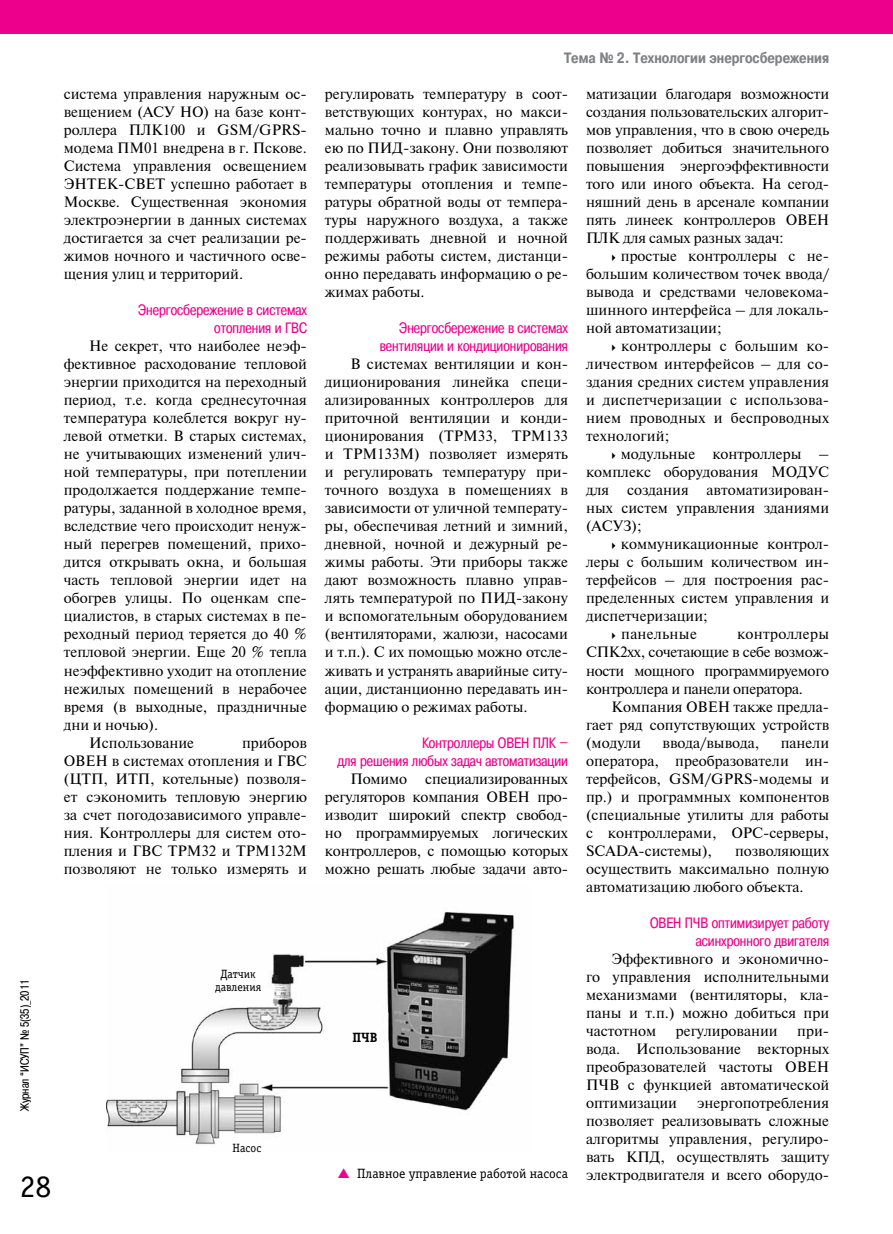
<style>
.page{position:relative;width:893px;height:1234px;background:#fff}
.page>*{position:absolute;margin:0;border:0;box-sizing:border-box;transform-origin:0 0}
.t1{font:31.5px "Officina Serif C";color:#000}
.t2{font:15px/18px "Newton";color:#000;text-align:justify}
.t3{font:15px/18px "Pragmatica Cond C";color:#ec008c;text-align:right}
.t4{font:700 15px "Pragmatica Cond C";color:#808285}
.t5{font:15px "Newton";letter-spacing:.02em;color:#000}
.t6{font:13.5px "Officina Serif C";color:#000}
.t7{font:700 13.5px "Officina Serif C";color:#000}
.t8{font:12px "Pragmatica Cond C";color:#000}
.t9{font:12px/13.5px "Officina Serif C";color:#000;text-align:center}
.s1{font-family:"Newton";font-size:15px}
</style>
<div class="page">
<div style="left:0;top:0;width:893px;height:34px;background:#ec008c"></div>
<img style="left:106px;top:912px;width:408px;height:233px">
<p class="t2" style="left:64px;top:84px;width:245px;text-align:left">система управления наружным ос&shy;вещением (АСУ НО) на базе конт&shy;роллера ПЛК100 и GSM/GPRS&shy;модема ПМ01 внедрена в г. Пскове.<br>Система управления освещением<br>ЭНТЕК-СВЕТ успешно работает в<br>Москве. Существенная экономия электроэнергии в данных системах достигается за счет реализации ре&shy;жимов ночного и частичного осве&shy;щения улиц и территорий.</p>
<p class="t3" style="left:138px;top:301px;width:170px">Энергосбережение в системах отопления и ГВС</p>
<p class="t2" style="left:89px;top:336px;width:219px">Не секрет, что наиболее неэф-</p>
<p class="t2" style="left:64px;top:354px;width:245px">фективное расходование тепловой</p>
<p class="t2" style="left:64px;top:372px;width:245px">энергии приходится на переходный</p>
<p class="t2" style="left:64px;top:390px;width:245px">период, т.е. когда среднесуточная</p>
<p class="t2" style="left:64px;top:408px;width:245px">температура колеблется вокруг ну-</p>
<p class="t2" style="left:64px;top:426px;width:245px">левой отметки. В старых системах,</p>
<p class="t2" style="left:64px;top:444px;width:245px">не учитывающих изменений улич-</p>
<p class="t2" style="left:64px;top:462px;width:245px">ной температуры, при потеплении</p>
<p class="t2" style="left:64px;top:480px;width:245px">продолжается поддержание темпе-</p>
<p class="t2" style="left:64px;top:498px;width:245px">ратуры, заданной в холодное время,</p>
<p class="t2" style="left:64px;top:516px;width:245px">вследствие чего происходит ненуж-</p>
<p class="t2" style="left:64px;top:534px;width:245px">ный перегрев помещений, прихо-</p>
<p class="t2" style="left:64px;top:552px;width:245px">дится открывать окна, и большая</p>
<p class="t2" style="left:64px;top:570px;width:245px">часть тепловой энергии идет на</p>
<p class="t2" style="left:64px;top:588px;width:245px">обогрев улицы. По оценкам спе-</p>
<p class="t2" style="left:64px;top:606px;width:245px">циалистов, в старых системах в пе-</p>
<p class="t2" style="left:64px;top:624px;width:245px">реходный период теряется до 40 %</p>
<p class="t2" style="left:64px;top:642px;width:245px">тепловой энергии. Еще 20 % тепла</p>
<p class="t2" style="left:64px;top:660px;width:245px">неэффективно уходит на отопление</p>
<p class="t2" style="left:64px;top:678px;width:245px">нежилых помещений в нерабочее</p>
<p class="t2" style="left:64px;top:696px;width:245px">время (в выходные, праздничные</p>
<p class="t2" style="left:64px;top:714px;width:96px">дни и ночью).</p>
<p class="t2" style="left:89px;top:732px;width:106px">Использование</p>
<p class="t2" style="left:64px;top:732px;width:245px;text-indent:178px">приборов ОВЕН в системах отопления и ГВС (ЦТП, ИТП, котельные) позволя&shy;ет сэкономить тепловую энергию за счет погодозависимого управле&shy;ния. Контроллеры для систем ото&shy;пления и ГВС ТРМ32 и ТРМ132М позволяют не только измерять и</p>
<p class="t8" style="left:18px;top:1110px;width:134px;rotate:-90deg">Журнал “ИСУП” № 5(35)_2011</p>
<h1 class="t1" style="left:20px;top:1168px;width:33px">28</h1>
<p class="t9" style="left:215px;top:967px;width:48px">Датчик давления</p>
<p class="t9" style="left:233px;top:1140px;width:30px">Насос</p>
<p class="t4" style="left:564px;top:50px;width:267px">Тема № 2. Технологии энергосбережения</p>
<p class="t2" style="left:586px;top:84px;width:245px">матизации благодаря возможности создания пользовательских алгорит&shy;мов управления, что в свою очередь позволяет добиться значительного повышения энергоэффективности того или иного объекта. На сегод&shy;няшний день в арсенале компании пять линеек контроллеров ОВЕН ПЛК для самых разных задач:</p>
<p class="t2" style="left:586px;top:246px;width:245px;text-indent:35px">простые контроллеры с не&shy;большим количеством точек ввода/ вывода и средствами человекома&shy;шинного интерфейса – для локаль&shy;ной автоматизации;</p>
<p class="t2" style="left:586px;top:336px;width:245px;text-indent:35px">контроллеры с большим ко&shy;личеством интерфейсов – для со&shy;здания средних систем управления и диспетчеризации с использова&shy;нием проводных и беспроводных технологий;</p>
<p class="t2" style="left:586px;top:444px;width:245px;text-indent:35px">модульные контроллеры – комплекс оборудования МОДУС для создания автоматизирован&shy;ных систем управления зданиями (АСУЗ);</p>
<p class="t2" style="left:621px;top:534px;width:210px">коммуникационные контрол-</p>
<p class="t2" style="left:586px;top:552px;width:245px">леры с большим количеством ин-</p>
<p class="t2" style="left:586px;top:570px;width:245px">терфейсов – для построения рас-</p>
<p class="t2" style="left:586px;top:588px;width:245px">пределенных систем управления и</p>
<p class="t2" style="left:586px;top:606px;width:123px">диспетчеризации;</p>
<p class="t5" style="left:621px;top:623px;width:77px">панельные</p>
<p class="t2" style="left:325px;top:84px;width:245px">регулировать температуру в соот&shy;ветствующих контурах, но макси&shy;мально точно и плавно управлять ею по ПИД-закону. Они позволяют реализовывать график зависимости температуры отопления и темпе&shy;ратуры обратной воды от темпера&shy;туры наружного воздуха, а также поддерживать дневной и ночной режимы работы систем, дистанци&shy;онно передавать информацию о ре&shy;жимах работы.</p>
<p class="t3" style="left:380px;top:319px;width:190px">Энергосбережение в системах вентиляции и кондиционирования</p>
<p class="t2" style="left:325px;top:354px;width:245px;text-indent:26px">В системах вентиляции и кон&shy;диционирования линейка специ&shy;ализированных контроллеров для приточной вентиляции и конди&shy;ционирования (ТРМ33, ТРМ133 и ТРМ133М) позволяет измерять и регулировать температуру при&shy;точного воздуха в помещениях в зависимости от уличной температу&shy;ры, обеспечивая летний и зимний, дневной, ночной и дежурный ре&shy;жимы работы. Эти приборы также дают возможность плавно управ&shy;лять температурой по ПИД-закону и вспомогательным оборудованием (вентиляторами, жалюзи, насосами и т.п.). С их помощью можно отсле&shy;живать и устранять аварийные ситу&shy;ации, дистанционно передавать ин&shy;формацию о режимах работы.</p>
<p class="t3" style="left:337px;top:733px;width:232px">Контроллеры ОВЕН ПЛК –<br>для решения любых задач автоматизации</p>
<p class="t2" style="left:325px;top:768px;width:245px;text-indent:26px">Помимо специализированных регуляторов компания ОВЕН про&shy;изводит широкий спектр свобод&shy;но программируемых логических контроллеров, с помощью которых можно решать любые задачи авто-</p>
<p class="t2" style="left:586px;top:624px;width:245px;text-indent:151px">контроллеры СПК2хх, сочетающие в себе возмож&shy;ности мощного программируемого контроллера и панели оператора.</p>
<p class="t2" style="left:586px;top:696px;width:245px;text-indent:26px">Компания ОВЕН также предла&shy;гает ряд сопутствующих устройств (модули</p>
<p class="t2" style="left:663px;top:732px;width:98px">ввода/вывода,</p>
<p class="t2" style="left:586px;top:732px;width:245px;text-indent:195px">панели оператора, преобразователи ин&shy;терфейсов, GSM/GPRS-модемы и пр.) и программных компонентов (специальные утилиты для работы с контроллерами, OPC-серверы, SCADA-системы),</p>
<p class="t2" style="left:586px;top:840px;width:245px;text-indent:149px">позволяющих осуществить максимально полную автоматизацию любого объекта.</p>
<p class="t3" style="left:650px;top:913px;width:181px">ОВЕН ПЧВ оптимизирует работу асинхронного двигателя</p>
<p class="t2" style="left:586px;top:948px;width:245px;text-indent:26px">Эффективного и экономично&shy;го управления исполнительными механизмами (вентиляторы, кла&shy;паны и т.п.) можно добиться при частотном</p>
<p class="t2" style="left:586px;top:1020px;width:245px;text-indent:211px">при&shy;вода. Использование векторных преобразователей частоты ОВЕН ПЧВ с функцией автоматической оптимизации</p>
<p class="t2" style="left:676px;top:1020px;width:103px">регулировании</p>
<p class="t7" style="left:352px;top:1029px;width:27px">ПЧВ</p>
<p class="t2" style="left:586px;top:1092px;width:245px;text-indent:111px">энергопотребления позволяет реализовывать сложные алгоритмы управления, регулиро&shy;вать КПД, осуществлять защиту</p>
<p class="t6" style="left:357px;top:1166px;width:474px">Плавное управление работой насоса <span class="s1">электродвигателя и всего оборудо-</span></p>
</div>
